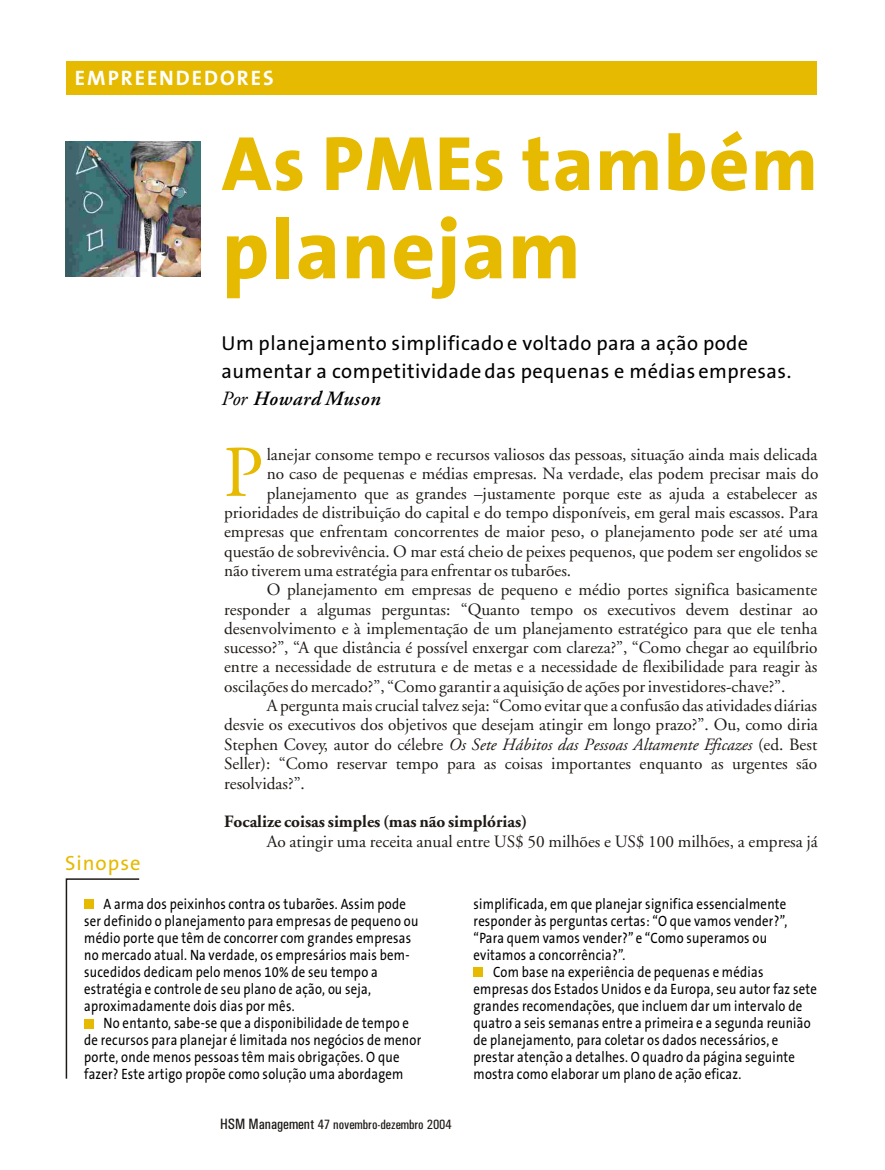
<style>
.page{position:relative;width:885px;height:1170px;background:#fff}
.page>*{position:absolute;margin:0;border:0;box-sizing:border-box;transform-origin:0 0}
.t1{font:800 84.3px "The Sans B8";letter-spacing:.02em;color:#e6ba00}
.t2{font:800 77.7px "The Sans B8";letter-spacing:.02em;color:#e6ba00}
.t3{font:72.75px "Adobe Garamond";color:#e6ba00}
.t4{font:700 21px "The Sans B7";letter-spacing:.095em;color:#fff}
.t5{font:20.7px "The Sans B5 Plain";letter-spacing:.05em;color:#e6ba00}
.t6{font:20.25px/27.6px "The Sans B5 Plain";letter-spacing:.02em;color:#000}
.t7{font:italic 600 20.25px "Adobe Garamond";letter-spacing:.025em;color:#000}
.t8{font:17.25px "Adobe Garamond";color:#1f1a17}
.t9{font:italic 17.25px "Adobe Garamond";color:#1f1a17}
.t10{font:700 17.25px "Adobe Garamond";color:#1f1a17}
.t11{font:15px/17px "The Sans B5 Plain";letter-spacing:.02em;color:#000;scale:.85 1}
.t12{font:13.5px "Univers Condensed";color:#1f1a17}
.s1{font-weight:400}
.s2{font-style:normal}
.s3{font-size:15px}
</style>
<div class="page">
<img style="left:66px;top:142px;width:134px;height:135px">
<div style="left:66px;top:62px;width:751px;height:33px;background:#e6ba00"></div>
<svg style="left:65px;top:878px;width:75px;height:201px"></svg>
<div style="left:84px;top:899px;width:9px;height:10px;background:#e6ba00"></div>
<div style="left:474px;top:968px;width:9px;height:9px;background:#e6ba00"></div>
<div style="left:84px;top:1019px;width:9px;height:9px;background:#e6ba00"></div>
<p class="t4" style="left:75px;top:70px;width:200px">EMPREENDEDORES</p>
<h2 class="t2" style="left:222px;top:132px;width:597px">As PMEs também</h2>
<h1 class="t1" style="left:222px;top:216px;width:360px">planejam</h1>
<p class="t6" style="left:222px;top:332px;width:571px">Um planejamento simplificado e voltado para a ação pode aumentar a competitividade das pequenas e médias empresas.</p>
<p class="t7" style="left:222px;top:391px;width:161px"><span class="s1">Por</span> Howard Muson</p>
<p class="t5" style="left:65px;top:855px;width:77px">Sinopse</p>
<h3 class="t3" style="left:223px;top:443px;width:41px">P</h3>
<p class="t8" style="left:267px;top:447px;width:552px">lanejar consome tempo e recursos valiosos das pessoas, situação ainda mais delicada</p>
<p class="t8" style="left:267px;top:467px;width:553px">no caso de pequenas e médias empresas. Na verdade, elas podem precisar mais do</p>
<p class="t8" style="left:267px;top:486px;width:552px">planejamento que as grandes –justamente porque este as ajuda a estabelecer as</p>
<p class="t8" style="left:224px;top:505px;width:595px">prioridades de distribuição do capital e do tempo disponíveis, em geral mais escassos. Para</p>
<p class="t8" style="left:224px;top:525px;width:595px">empresas que enfrentam concorrentes de maior peso, o planejamento pode ser até uma</p>
<p class="t8" style="left:224px;top:544px;width:595px">questão de sobrevivência. O mar está cheio de peixes pequenos, que podem ser engolidos se</p>
<p class="t8" style="left:224px;top:563px;width:349px">não tiverem uma estratégia para enfrentar os tubarões.</p>
<p class="t8" style="left:267px;top:583px;width:552px">O planejamento em empresas de pequeno e médio portes significa basicamente</p>
<p class="t8" style="left:224px;top:602px;width:595px">responder a algumas perguntas: “Quanto tempo os executivos devem destinar ao</p>
<p class="t8" style="left:224px;top:621px;width:595px">desenvolvimento e à implementação de um planejamento estratégico para que ele tenha</p>
<p class="t8" style="left:224px;top:641px;width:595px">sucesso?”, “A que distância é possível enxergar com clareza?”, “Como chegar ao equilíbrio</p>
<p class="t8" style="left:224px;top:660px;width:595px">entre a necessidade de estrutura e de metas e a necessidade de flexibilidade para reagir às</p>
<p class="t8" style="left:224px;top:679px;width:563px">oscilações do mercado?”, “Como garantir a aquisição de ações por investidores-chave?”.</p>
<p class="t8" style="left:267px;top:698px;width:552px">A pergunta mais crucial talvez seja: “Como evitar que a confusão das atividades diárias</p>
<p class="t8" style="left:224px;top:718px;width:595px">desvie os executivos dos objetivos que desejam atingir em longo prazo?”. Ou, como diria</p>
<p class="t9" style="left:224px;top:737px;width:595px"><span class="s2">Stephen Covey, autor do célebre</span> Os Sete Hábitos das Pessoas Altamente Eficazes <span class="s2">(ed. Best</span></p>
<p class="t8" style="left:224px;top:757px;width:595px">Seller): “Como reservar tempo para as coisas importantes enquanto as urgentes são</p>
<p class="t8" style="left:224px;top:776px;width:82px">resolvidas?”.</p>
<p class="t10" style="left:224px;top:815px;width:305px">Focalize coisas simples (mas não simplórias)</p>
<p class="t8" style="left:267px;top:834px;width:553px">Ao atingir uma receita anual entre US$ 50 milhões e US$ 100 milhões, a empresa já</p>
<p class="t11" style="left:84px;top:897px;width:395px;text-indent:20px">A arma dos peixinhos contra os tubarões. Assim pode ser definido o planejamento para empresas de pequeno ou médio porte que têm de concorrer com grandes empresas no mercado atual. Na verdade, os empresários mais bem&shy;sucedidos dedicam pelo menos 10% de seu tempo a estratégia e controle de seu plano de ação, ou seja, aproximadamente dois dias por mês.</p>
<p class="t11" style="left:84px;top:1016px;width:398px;text-indent:19px">No entanto, sabe-se que a disponibilidade de tempo e de recursos para planejar é limitada nos negócios de menor porte, onde menos pessoas têm mais obrigações. O que fazer? Este artigo propõe como solução uma abordagem</p>
<p class="t12" style="left:220px;top:1120px;width:233px"><span class="s3">HSM Management</span> 47 novembro-dezembro 2004</p>
<p class="t11" style="left:474px;top:897px;width:369px">simplificada, em que planejar significa essencialmente</p>
<p class="t11" style="left:474px;top:914px;width:371px">responder às perguntas certas: “O que vamos vender?”,</p>
<p class="t11" style="left:474px;top:931px;width:347px">“Para quem vamos vender?” e “Como superamos ou</p>
<p class="t11" style="left:474px;top:948px;width:180px">evitamos a concorrência?”.</p>
<p class="t11" style="left:493px;top:965px;width:320px">Com base na experiência de pequenas e médias</p>
<p class="t11" style="left:474px;top:982px;width:406px">empresas dos Estados Unidos e da Europa, seu autor faz sete</p>
<p class="t11" style="left:474px;top:999px;width:388px">grandes recomendações, que incluem dar um intervalo de</p>
<p class="t11" style="left:474px;top:1016px;width:398px">quatro a seis semanas entre a primeira e a segunda reunião</p>
<p class="t11" style="left:474px;top:1033px;width:360px">de planejamento, para coletar os dados necessários, e</p>
<p class="t11" style="left:474px;top:1050px;width:380px">prestar atenção a detalhes. O quadro da página seguinte</p>
<p class="t11" style="left:474px;top:1067px;width:317px">mostra como elaborar um plano de ação eficaz.</p>
</div>
